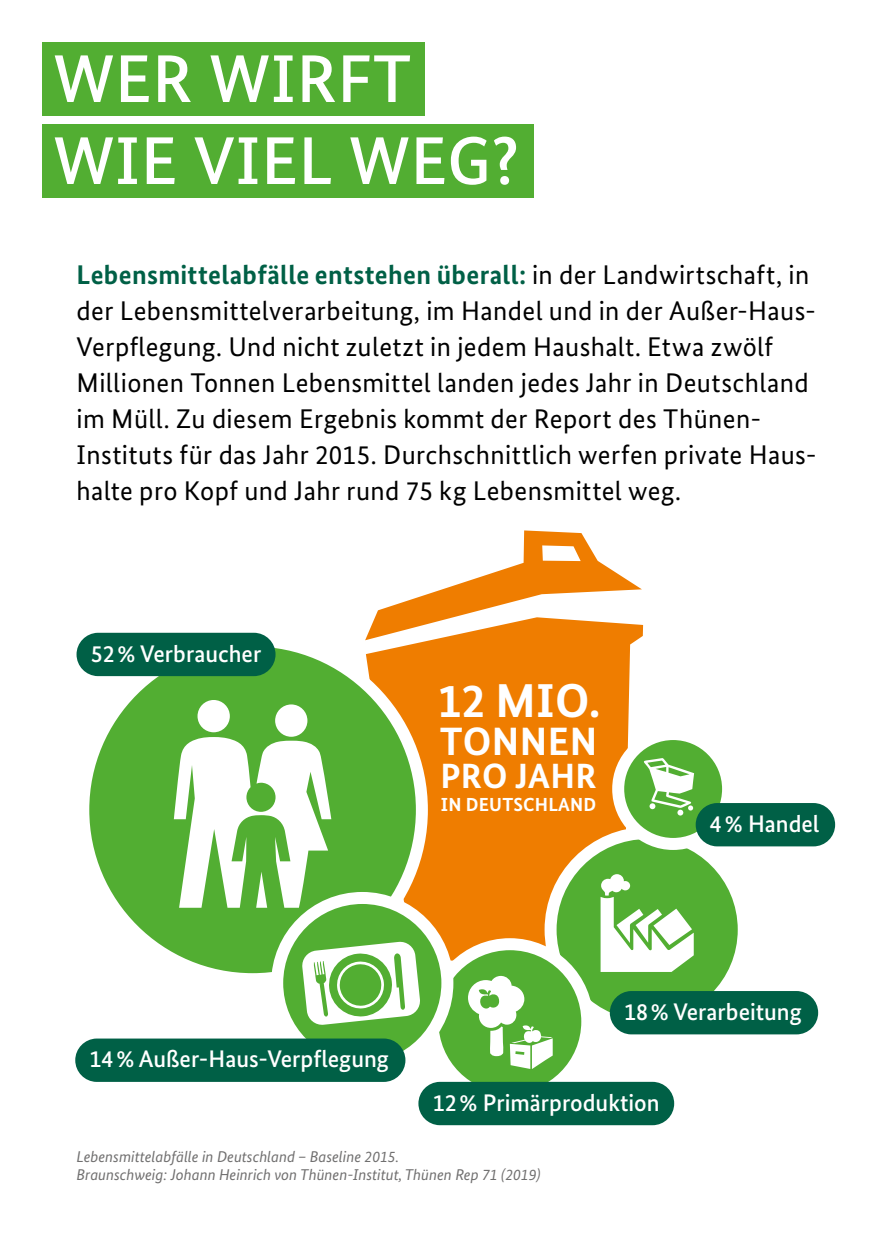
<style>
.page{position:relative;width:893px;height:1259px;background:#fff}
.page>*{position:absolute;margin:0;border:0;box-sizing:border-box;transform-origin:0 0}
.t1{font:500 67.5px/81.9px "Bundes Sans";letter-spacing:.01em;color:#fff}
.t2{font:700 47.4px "Bundes Sans";color:#fff}
.t3{font:700 39.6px "Bundes Sans";letter-spacing:.01em;color:#fff}
.t4{font:700 35.1px "Bundes Sans";letter-spacing:.01em;color:#fff}
.t5{font:27px/36px "Bundes Sans";letter-spacing:.015em;color:#000}
.t6{font:500 24px "Bundes Sans";color:#fff}
.t7{font:700 18.9px "Bundes Sans";letter-spacing:.01em;color:#fff}
.t8{font:italic 15.6px/18.6px "Bundes Sans";color:#706f6f}
.s1{font-weight:700;color:#006046}
</style>
<div class="page">
<div style="left:43px;top:43px;width:382px;height:73px;background:#52ae32"></div>
<div style="left:43px;top:125px;width:491px;height:73px;background:#52ae32"></div>
<svg style="left:365px;top:530px;width:277px;height:110px"></svg>
<svg style="left:366px;top:617px;width:277px;height:344px;background:#f08816"></svg>
<div style="left:83px;top:640px;width:339px;height:339px;background:#52ae32;border-radius:50%"></div>
<div style="left:77px;top:634px;width:351px;height:351px;border:12px solid #fff;border-radius:50%"></div>
<div style="left:275px;top:704px;width:32px;height:33px;background:#fff;border-radius:50%"></div>
<div style="left:198px;top:700px;width:32px;height:32px;background:#fff;border-radius:50%"></div>
<svg style="left:174px;top:737px;width:157px;height:170px"></svg>
<div style="left:551px;top:833px;width:193px;height:193px;background:#52ae32;border-radius:50%"></div>
<div style="left:545px;top:827px;width:205px;height:205px;border:12px solid #fff;border-radius:50%"></div>
<svg style="left:601px;top:874px;width:93px;height:98px"></svg>
<svg style="left:432px;top:944px;width:155px;height:155px;background:#6cba51"></svg>
<div style="left:426px;top:938px;width:167px;height:167px;border:12px solid #fff;border-radius:50%"></div>
<svg style="left:468px;top:975px;width:85px;height:94px"></svg>
<svg style="left:277px;top:898px;width:170px;height:170px;fill:#52ae32"></svg>
<div style="left:271px;top:892px;width:182px;height:182px;border:12px solid #fff;border-radius:50%"></div>
<svg style="left:301px;top:941px;width:120px;height:84px"></svg>
<svg style="left:618px;top:734px;width:110px;height:110px;fill:#52ae32"></svg>
<div style="left:612px;top:728px;width:122px;height:122px;border:12px solid #fff;border-radius:50%"></div>
<div style="left:610px;top:991px;width:208px;height:43px;background:#006046"></div>
<svg style="left:644px;top:758px;width:191px;height:88px"></svg>
<div style="left:76px;top:633px;width:200px;height:43px;background:#006046"></div>
<svg style="left:75px;top:1038px;width:330px;height:44px;background:#09664c"></svg>
<div style="left:418px;top:1081px;width:256px;height:44px;background:#006046"></div>
<h1 class="t1" style="left:53px;top:37px;width:467px">WER WIRFT<br>WIE VIEL WEG?</h1>
<p class="t5" style="left:77px;top:257px;width:741px"><span class="s1">Lebensmittelabfälle entstehen überall:</span> in der Landwirtschaft, in der Lebensmittelverarbeitung, im Handel und in der Außer-Haus-Verpflegung. Und nicht zuletzt in jedem Haushalt. Etwa zwölf Millionen Tonnen Lebensmittel landen jedes Jahr in Deutschland im Müll. Zu diesem Ergebnis kommt der Report des Thünen-Instituts für das Jahr 2015. Durchschnittlich werfen private Haus&shy;halte pro Kopf und Jahr rund 75 kg Lebensmittel weg.</p>
<p class="t6" style="left:91px;top:639px;width:172px">52 % Verbraucher</p>
<p class="t2" style="left:438px;top:671px;width:164px">12 MIO.</p>
<p class="t3" style="left:440px;top:717px;width:159px">TONNEN</p>
<p class="t4" style="left:440px;top:755px;width:158px">PRO JAHR</p>
<p class="t7" style="left:441px;top:793px;width:157px">IN DEUTSCHLAND</p>
<p class="t6" style="left:710px;top:809px;width:111px">4 % Handel</p>
<p class="t6" style="left:90px;top:1044px;width:301px">14 % Außer-Haus-Verpflegung</p>
<p class="t6" style="left:624px;top:997px;width:179px">18 % Verarbeitung</p>
<p class="t6" style="left:433px;top:1088px;width:228px">12 % Primärproduktion</p>
<p class="t8" style="left:77px;top:1146px;width:466px">Lebensmittelabfälle in Deutschland – Baseline 2015.<br>Braunschweig: Johann Heinrich von Thünen-Institut, Thünen Rep 71 (2019)</p>
</div>
